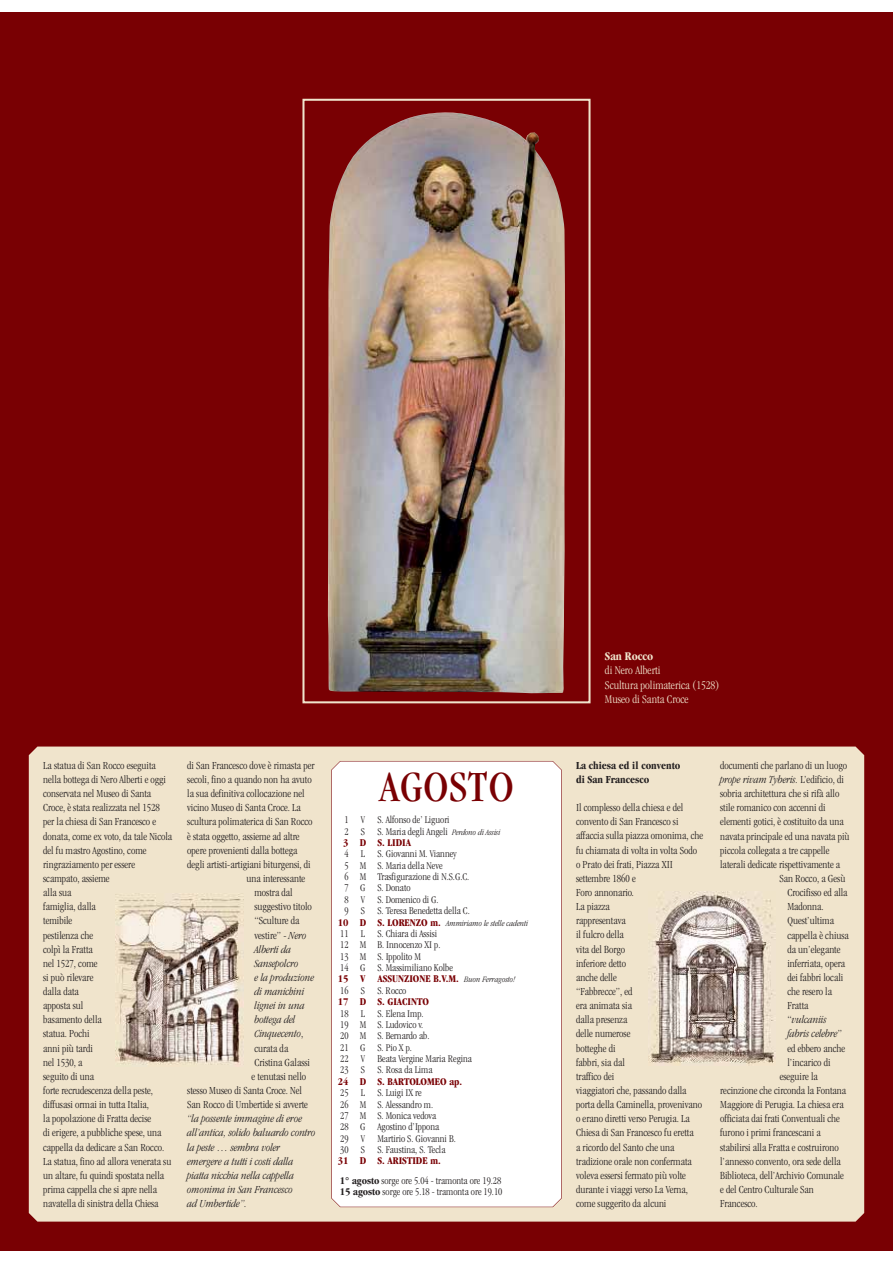
<style>
.page{position:relative;width:893px;height:1263px;background:#fff}
.page>*{position:absolute;margin:0;border:0;box-sizing:border-box;transform-origin:0 0}
.t1{font:condensed 44.7px "Garamond";letter-spacing:.02em;color:#790003}
.t2{font:300 condensed 12.15px/14.2px "Garamond";color:#f0e4cc}
.t3{font:700 condensed 12.15px "Garamond";color:#f0e4cc}
.t4{font:300 condensed 11.1px/14.1px "Garamond";color:#231f20}
.t5{font:italic 300 condensed 11.1px/14.1px "Garamond";color:#231f20}
.t6{font:700 condensed 11.1px/14.1px "Garamond";color:#231f20}
.t7{font:300 condensed 10.65px/11.4px "Garamond";color:#231f20}
.t8{font:700 condensed 10.65px "Garamond";color:#790004}
.t9{font:italic 300 condensed 8.7px "Garamond";color:#231f20}
.s1{font-style:italic}
.s2{font-style:normal}
.s3{font-style:italic;font-size:8.7px}
.s4{font-weight:700;color:#790004}
.s5{font-weight:700;font-style:normal;font-size:10.65px;color:#790004}
.s6{font-weight:700}
</style>
<div class="page">
<div style="left:0;top:12px;width:892px;height:1238px;background:#790003"></div>
<div style="left:29px;top:747px;width:835px;height:475px;background:#f0e4cc"></div>
<div style="left:331px;top:761px;width:230px;height:446px;background:#fff"></div>
<img style="left:328px;top:112px;width:237px;height:581px">
<img style="left:115px;top:893px;width:129px;height:173px">
<img style="left:648px;top:891px;width:127px;height:174px">
<div style="left:302px;top:99px;width:288px;height:604px;border:2px solid #f0e4cc"></div>
<p class="t4" style="left:43px;top:759px;width:131px">La statua di San Rocco eseguita nella bottega di Nero Alberti e oggi conservata nel Museo di Santa<br>Croce, è stata realizzata nel 1528 per la chiesa di San Francesco e donata, come ex voto, da tale Nicola del fu mastro Agostino, come ringraziamento per essere scampato, assieme<br>alla sua<br>famiglia, dalla<br>temibile<br>pestilenza che<br>colpì la Fratta<br>nel 1527, come<br>si può rilevare<br>dalla data<br>apposta sul<br>basamento della<br>statua. Pochi<br>anni più tardi<br>nel 1530, a<br>seguito di una<br>forte recrudescenza della peste, diffusasi ormai in tutta Italia,<br>la popolazione di Fratta decise<br>di erigere, a pubbliche spese, una cappella da dedicare a San Rocco.<br>La statua, fino ad allora venerata su un altare, fu quindi spostata nella prima cappella che si apre nella navatella di sinistra della Chiesa</p>
<p class="t4" style="left:187px;top:759px;width:129px">di San Francesco dove è rimasta per</p>
<p class="t4" style="left:187px;top:773px;width:126px">secoli, fino a quando non ha avuto</p>
<p class="t4" style="left:187px;top:787px;width:119px">la sua definitiva collocazione nel</p>
<p class="t4" style="left:187px;top:802px;width:115px">vicino Museo di Santa Croce. La</p>
<p class="t4" style="left:187px;top:816px;width:127px">scultura polimaterica di San Rocco</p>
<p class="t4" style="left:187px;top:830px;width:114px">è stata oggetto, assieme ad altre</p>
<p class="t4" style="left:187px;top:844px;width:112px">opere provenienti dalla bottega</p>
<p class="t4" style="left:187px;top:858px;width:125px">degli artisti-artigiani biturgensi, di</p>
<p class="t4" style="left:246px;top:872px;width:60px">una interessante</p>
<p class="t4" style="left:254px;top:886px;width:40px">mostra dal</p>
<p class="t4" style="left:254px;top:900px;width:59px">suggestivo titolo</p>
<p class="t4" style="left:254px;top:915px;width:46px">“Sculture da</p>
<p class="t4" style="left:254px;top:929px;width:54px">vestire” - <span class="s1">Nero</span></p>
<p class="t5" style="left:254px;top:943px;width:38px">Alberti da</p>
<p class="t5" style="left:254px;top:957px;width:46px">Sansepolcro</p>
<p class="t5" style="left:254px;top:971px;width:61px">e la produzione</p>
<p class="t5" style="left:254px;top:985px;width:51px">di manichini</p>
<p class="t5" style="left:254px;top:999px;width:52px">lignei in una</p>
<p class="t5" style="left:254px;top:1014px;width:42px">bottega del</p>
<p class="t5" style="left:254px;top:1028px;width:50px">Cinquecento<span class="s2">,</span></p>
<p class="t4" style="left:254px;top:1042px;width:35px">curata da</p>
<p class="t4" style="left:254px;top:1056px;width:57px">Cristina Galassi</p>
<p class="t4" style="left:251px;top:1070px;width:56px">e tenutasi nello</p>
<p class="t4" style="left:187px;top:1084px;width:116px">stesso Museo di Santa Croce. Nel</p>
<p class="t4" style="left:187px;top:1098px;width:122px">San Rocco di Umbertide si avverte</p>
<p class="t5" style="left:187px;top:1112px;width:130px">“la possente immagine di eroe all’antica, solido baluardo contro la peste … sembra voler emergere a tutti i costi dalla piatta nicchia nella cappella omonima in San Francesco<br>ad Umbertide”.</p>
<h1 class="t1" style="left:379px;top:770px;width:136px">AGOSTO</h1>
<p class="t7" style="left:343px;top:815px;width:158px">1 V S. Alfonso de’ Liguori<br>2 S S. Maria degli Angeli <span class="s3">Perdono di Assisi<br></span><span class="s4">3 D S. LIDIA</span></p>
<p class="t7" style="left:344px;top:849px;width:127px">4 L S. Giovanni M. Vianney<br>5 M S. Maria della Neve<br>6 M Trasfigurazione di N.S.G.C.<br>7 G S. Donato<br>8 V S. Domenico di G.<br>9 S S. Teresa Benedetta della C.</p>
<p class="t9" style="left:338px;top:919px;width:192px"><span class="s5">10 D S. LORENZO m.</span> Ammiriamo le stelle cadenti</p>
<p class="t7" style="left:338px;top:929px;width:179px">11 L S. Chiara di Assisi<br>12 M B. Innocenzo XI p.<br>13 M S. Ippolito M<br>14 G S. Massimiliano Kolbe<br><span class="s4">15 V ASSUNZIONE B.V.M.</span> <span class="s3">Buon Ferragosto!<br></span>16 S S. Rocco</p>
<p class="t8" style="left:338px;top:998px;width:92px">17 D S. GIACINTO</p>
<p class="t7" style="left:340px;top:1008px;width:133px">18 L S. Elena Imp.<br>19 M S. Ludovico v.<br>20 M S. Bernardo ab.<br>21 G S. Pio X p.<br>22 V Beata Vergine Maria Regina<br>23 S S. Rosa da Lima</p>
<p class="t8" style="left:338px;top:1077px;width:126px">24 D S. BARTOLOMEO ap.</p>
<p class="t7" style="left:340px;top:1088px;width:117px">25 L S. Luigi IX re<br>26 M S. Alessandro m.<br>27 M S. Monica vedova<br>28 G Agostino d’Ippona<br>29 V Martirio S. Giovanni B.<br>30 S S. Faustina, S. Tecla</p>
<p class="t7" style="left:338px;top:1152px;width:165px;line-height:19.5px"><span class="s4">31 D S. ARISTIDE m.<br></span><span class="s6">1° agosto</span> sorge ore 5.04 - tramonta ore 19.28</p>
<p class="t7" style="left:340px;top:1187px;width:164px"><span class="s6">15 agosto</span> sorge ore 5.18 - tramonta ore 19.10</p>
<p class="t3" style="left:605px;top:652px;width:50px">San Rocco</p>
<p class="t2" style="left:605px;top:664px;width:116px">di Nero Alberti<br>Scultura polimaterica (1528)<br>Museo di Santa Croce</p>
<p class="t6" style="left:576px;top:759px;width:106px">La chiesa ed il convento di San Francesco</p>
<p class="t4" style="left:576px;top:801px;width:128px">Il complesso della chiesa e del convento di San Francesco si affaccia sulla piazza omonima, che fu chiamata di volta in volta Sodo o Prato dei frati, Piazza XII settembre 1860 e<br>Foro annonario<span class="s1">.<br></span>La piazza<br>rappresentava<br>il fulcro della<br>vita del Borgo<br>inferiore detto<br>anche delle<br>“Fabbrecce”, ed<br>era animata sia<br>dalla presenza<br>delle numerose<br>botteghe di<br>fabbri, sia dal<br>traffico dei<br>viaggiatori che, passando dalla porta della Caminella, provenivano o erano diretti verso Perugia. La<br>Chiesa di San Francesco fu eretta<br>a ricordo del Santo che una tradizione orale non confermata voleva essersi fermato più volte durante i viaggi verso La Verna, come suggerito da alcuni</p>
<p class="t4" style="left:720px;top:759px;width:128px">documenti che parlano di un luogo</p>
<p class="t5" style="left:720px;top:773px;width:125px">prope rivam Tyberis. <span class="s2">L’edificio, di</span></p>
<p class="t4" style="left:720px;top:787px;width:121px">sobria architettura che si rifà allo</p>
<p class="t4" style="left:720px;top:802px;width:107px">stile romanico con accenni di</p>
<p class="t4" style="left:720px;top:816px;width:125px">elementi gotici, è costituito da una</p>
<p class="t4" style="left:720px;top:830px;width:131px">navata principale ed una navata più</p>
<p class="t4" style="left:720px;top:844px;width:111px">piccola collegata a tre cappelle</p>
<p class="t4" style="left:720px;top:858px;width:122px">laterali dedicate rispettivamente a</p>
<p class="t4" style="left:779px;top:872px;width:67px">San Rocco, a Gesù</p>
<p class="t4" style="left:787px;top:886px;width:62px">Crocifisso ed alla</p>
<p class="t4" style="left:787px;top:900px;width:38px">Madonna.</p>
<p class="t4" style="left:787px;top:915px;width:48px">Quest’ultima</p>
<p class="t4" style="left:787px;top:929px;width:63px">cappella è chiusa</p>
<p class="t4" style="left:787px;top:943px;width:55px">da un’elegante</p>
<p class="t4" style="left:787px;top:957px;width:59px">inferriata, opera</p>
<p class="t4" style="left:787px;top:971px;width:57px">dei fabbri locali</p>
<p class="t4" style="left:787px;top:985px;width:46px">che resero la</p>
<p class="t4" style="left:787px;top:999px;width:23px">Fratta</p>
<p class="t5" style="left:787px;top:1014px;width:41px"><span class="s2">“</span>vulcaniis</p>
<p class="t5" style="left:787px;top:1028px;width:56px">fabris celebre<span class="s2">”</span></p>
<p class="t4" style="left:787px;top:1042px;width:59px">ed ebbero anche</p>
<p class="t4" style="left:787px;top:1056px;width:45px">l’incarico di</p>
<p class="t4" style="left:779px;top:1070px;width:40px">eseguire la</p>
<p class="t4" style="left:720px;top:1084px;width:127px">recinzione che circonda la Fontana</p>
<p class="t4" style="left:720px;top:1098px;width:125px">Maggiore di Perugia. La chiesa era</p>
<p class="t4" style="left:720px;top:1113px;width:121px">officiata dai frati Conventuali che</p>
<p class="t4" style="left:720px;top:1127px;width:102px">furono i primi francescani a</p>
<p class="t4" style="left:720px;top:1141px;width:120px">stabilirsi alla Fratta e costruirono</p>
<p class="t4" style="left:720px;top:1155px;width:122px">l’annesso convento, ora sede della</p>
<p class="t4" style="left:720px;top:1169px;width:125px">Biblioteca, dell’Archivio Comunale</p>
<p class="t4" style="left:720px;top:1183px;width:95px">e del Centro Culturale San</p>
<p class="t4" style="left:720px;top:1197px;width:39px">Francesco.</p>
</div>
